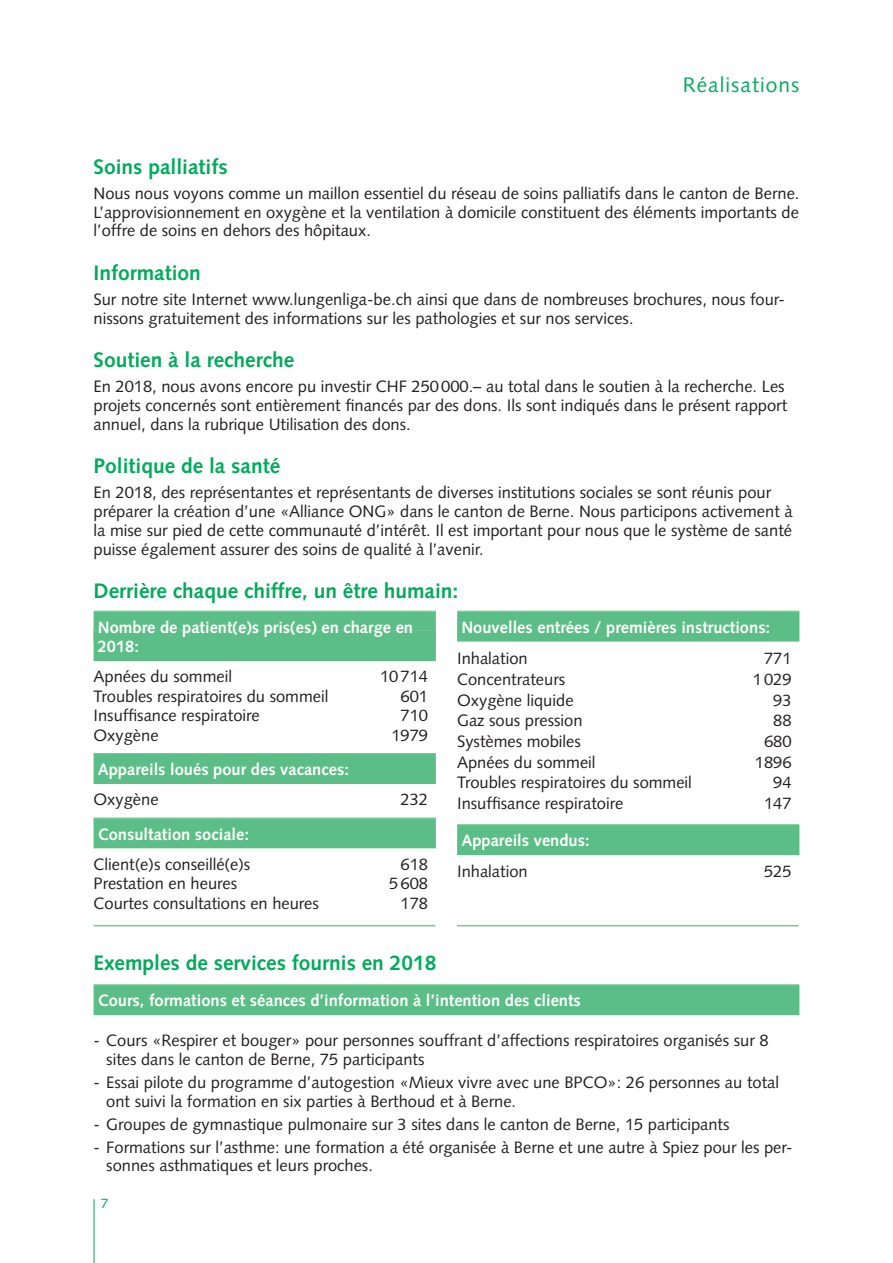
<style>
.page{position:relative;width:893px;height:1263px;background:#fff}
.page>*{position:absolute;margin:0;border:0;box-sizing:border-box;transform-origin:0 0}
.t1{font:700 21px "Syntax LT Std";color:#00ab5b}
.t2{font:21px "Syntax LT Std";letter-spacing:.05em;color:#00ab5b}
.t3{font:16.5px/18.8px "Syntax LT Std";color:#231f20}
.t4{font:700 16.5px/19.5px "Syntax LT Std";color:#fff}
.t5{font:13.5px "Syntax LT Std";color:#00ab5b}
</style>
<div class="page">
<hr style="left:94px;top:1199px;width:1px;height:64px;background:#00ab5b">
<div style="left:94px;top:611px;width:342px;height:30px;background:#5bbe86"></div>
<hr style="left:94px;top:630px;width:342px;height:1px;background:#75c695">
<div style="left:94px;top:631px;width:342px;height:30px;background:#5bbe86"></div>
<hr style="left:94px;top:753px;width:342px;height:1px;background:#75c695">
<div style="left:94px;top:754px;width:342px;height:30px;background:#5bbe86"></div>
<hr style="left:94px;top:817px;width:342px;height:1px;background:#75c695">
<div style="left:94px;top:818px;width:342px;height:30px;background:#5bbe86"></div>
<div style="left:457px;top:611px;width:342px;height:30px;background:#5bbe86"></div>
<hr style="left:457px;top:824px;width:342px;height:1px;background:#75c695">
<div style="left:457px;top:825px;width:342px;height:30px;background:#5bbe86"></div>
<hr style="left:94px;top:925px;width:341px;height:1px;background:#75c695">
<hr style="left:457px;top:925px;width:342px;height:1px;background:#75c695">
<hr style="left:94px;top:984px;width:705px;height:1px;background:#75c695">
<div style="left:94px;top:985px;width:705px;height:30px;background:#5bbe86"></div>
<p class="t2" style="left:683px;top:73px;width:118px">Réalisations</p>
<p class="t1" style="left:94px;top:154px;width:136px">Soins palliatifs</p>
<p class="t3" style="left:94px;top:184px;width:707px;text-align:justify">Nous nous voyons comme un maillon essentiel du réseau de soins palliatifs dans le canton de Berne.<br>L’approvisionnement en oxygène et la ventilation à domicile constituent des éléments importants de l’offre de soins en dehors des hôpitaux.</p>
<p class="t1" style="left:94px;top:260px;width:109px">Information</p>
<p class="t3" style="left:94px;top:290px;width:693px">Sur notre site Internet www.lungenliga-be.ch ainsi que dans de nombreuses brochures, nous four&shy;nissons gratuitement des informations sur les pathologies et sur nos services.</p>
<p class="t1" style="left:94px;top:348px;width:202px">Soutien à la recherche</p>
<p class="t3" style="left:94px;top:377px;width:695px">En 2018, nous avons encore pu investir CHF 250000.– au total dans le soutien à la recherche. Les projets concernés sont entièrement financés par des dons. Ils sont indiqués dans le présent rapport annuel, dans la rubrique Utilisation des dons.</p>
<p class="t1" style="left:94px;top:454px;width:188px">Politique de la santé</p>
<p class="t3" style="left:94px;top:483px;width:701px">En 2018, des représentantes et représentants de diverses institutions sociales se sont réunis pour préparer la création d’une «Alliance ONG» dans le canton de Berne. Nous participons activement à la mise sur pied de cette communauté d’intérêt. Il est important pour nous que le système de santé puisse également assurer des soins de qualité à l’avenir.</p>
<p class="t1" style="left:94px;top:579px;width:366px">Derrière chaque chiffre, un être humain:</p>
<p class="t4" style="left:98px;top:617px;width:317px">Nombre de patient(e)s pris(es) en charge en<br>2018:</p>
<p class="t3" style="left:94px;top:667px;width:140px">Apnées du sommeil</p>
<p class="t3" style="left:380px;top:667px;width:49px">10714</p>
<p class="t3" style="left:94px;top:687px;width:236px">Troubles respiratoires du sommeil</p>
<p class="t3" style="left:401px;top:687px;width:29px">601</p>
<p class="t3" style="left:94px;top:706px;width:168px">Insuffisance respiratoire</p>
<p class="t3" style="left:401px;top:706px;width:29px">710</p>
<p class="t3" style="left:94px;top:726px;width:67px">Oxygène</p>
<p class="t3" style="left:391px;top:726px;width:38px">1979</p>
<p class="t4" style="left:98px;top:760px;width:253px">Appareils loués pour des vacances:</p>
<p class="t3" style="left:94px;top:790px;width:67px">Oxygène</p>
<p class="t3" style="left:401px;top:790px;width:29px">232</p>
<p class="t4" style="left:98px;top:824px;width:153px">Consultation sociale:</p>
<p class="t3" style="left:94px;top:855px;width:158px">Client(e)s conseillé(e)s</p>
<p class="t3" style="left:401px;top:855px;width:29px">618</p>
<p class="t3" style="left:94px;top:874px;width:145px">Prestation en heures</p>
<p class="t3" style="left:389px;top:874px;width:40px">5608</p>
<p class="t3" style="left:94px;top:894px;width:227px">Courtes consultations en heures</p>
<p class="t3" style="left:401px;top:894px;width:29px">178</p>
<p class="t4" style="left:461px;top:617px;width:310px">Nouvelles entrées / premières instructions:</p>
<p class="t3" style="left:457px;top:649px;width:72px">Inhalation</p>
<p class="t3" style="left:764px;top:649px;width:29px">771</p>
<p class="t3" style="left:457px;top:670px;width:110px">Concentrateurs</p>
<p class="t3" style="left:753px;top:670px;width:40px">1029</p>
<p class="t3" style="left:457px;top:690px;width:118px">Oxygène liquide</p>
<p class="t3" style="left:773px;top:690px;width:20px">93</p>
<p class="t3" style="left:457px;top:711px;width:127px">Gaz sous pression</p>
<p class="t3" style="left:773px;top:711px;width:20px">88</p>
<p class="t3" style="left:457px;top:732px;width:125px">Systèmes mobiles</p>
<p class="t3" style="left:764px;top:732px;width:29px">680</p>
<p class="t3" style="left:457px;top:753px;width:140px">Apnées du sommeil</p>
<p class="t3" style="left:755px;top:753px;width:38px">1896</p>
<p class="t3" style="left:457px;top:773px;width:236px">Troubles respiratoires du sommeil</p>
<p class="t3" style="left:773px;top:773px;width:20px">94</p>
<p class="t3" style="left:457px;top:794px;width:168px">Insuffisance respiratoire</p>
<p class="t3" style="left:764px;top:794px;width:29px">147</p>
<p class="t4" style="left:461px;top:831px;width:130px">Appareils vendus:</p>
<p class="t3" style="left:457px;top:861px;width:72px">Inhalation</p>
<p class="t3" style="left:764px;top:861px;width:29px">525</p>
<p class="t1" style="left:94px;top:951px;width:344px">Exemples de services fournis en 2018</p>
<p class="t4" style="left:98px;top:991px;width:485px">Cours, formations et séances d’information à l’intention des clients</p>
<p class="t3" style="left:106px;top:1031px;width:664px;text-indent:-13px">- Cours «Respirer et bouger» pour personnes souffrant d’affections respiratoires organisés sur 8 sites dans le canton de Berne, 75 participants</p>
<p class="t3" style="left:106px;top:1073px;width:674px;text-indent:-13px">- Essai pilote du programme d’autogestion «Mieux vivre avec une BPCO»: 26 personnes au total ont suivi la formation en six parties à Berthoud et à Berne.</p>
<p class="t3" style="left:94px;top:1114px;width:637px">- Groupes de gymnastique pulmonaire sur 3 sites dans le canton de Berne, 15 participants</p>
<p class="t3" style="left:106px;top:1137px;width:688px;text-indent:-13px">- Formations sur l’asthme: une formation a été organisée à Berne et une autre à Spiez pour les per&shy;sonnes asthmatiques et leurs proches.</p>
<p class="t5" style="left:101px;top:1196px;width:9px">7</p>
</div>
